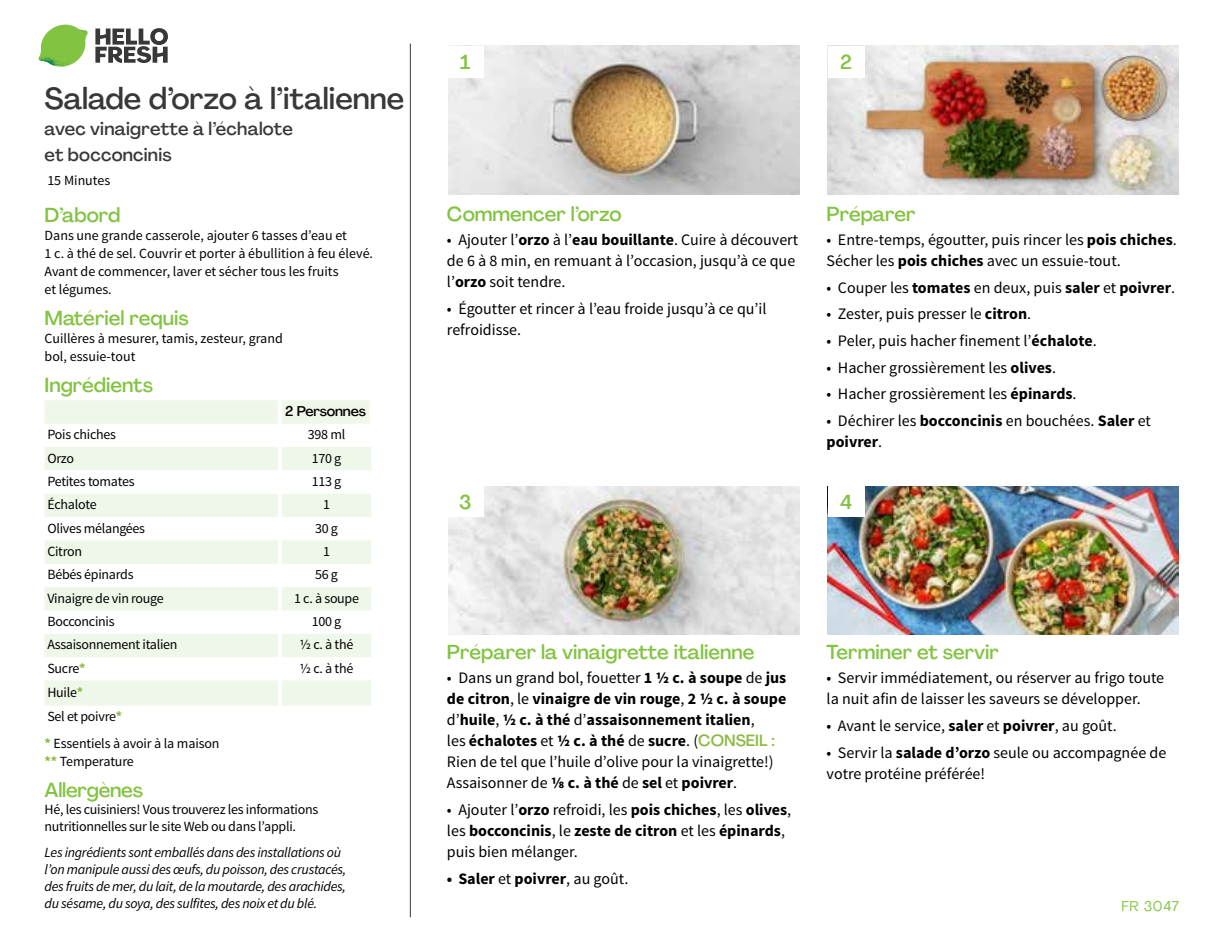
<style>
.page{position:relative;width:1224px;height:936px;background:#fff}
.page>*{position:absolute;margin:0;border:0;box-sizing:border-box;transform-origin:0 0}
.t1{font:500 30px "Agrandir";color:#383839}
.t2{font:500 20px "Agrandir";color:#82c341}
.t3{font:500 18px/26px "Agrandir";letter-spacing:.01em;color:#383839}
.t4{font:16px/21px "Source Sans Pro";color:#000}
.t5{font:700 16px/21px "Source Sans Pro";color:#000}
.t6{font:14px/24.2px "Source Sans Pro";letter-spacing:-.02em;color:#000}
.t7{font:14px/18px "Source Sans Pro";color:#000}
.t8{font:italic 14px/17px "Source Sans Pro";letter-spacing:-.02em;color:#000}
.t9{font:500 14px "Agrandir";letter-spacing:-.01em;color:#000}
.t10{font:14px "Agrandir";letter-spacing:.05em;color:#82c341}
.s1{font-weight:700;color:#8cba42}
.s2{font-weight:700}
.s3{font-weight:400}
.s4{font-family:"Agrandir";font-weight:500;color:#8cba42}
</style>
<div class="page">
<svg style="left:95px;top:28px;width:73px;height:35px"></svg>
<svg style="left:42px;top:25px;width:44px;height:28px"></svg>
<img style="left:65px;top:25px;width:23px;height:18px">
<img style="left:41px;top:40px;width:42px;height:8px">
<img style="left:39px;top:43px;width:43px;height:24px">
<img style="left:64px;top:48px;width:19px;height:18px">
<hr style="left:410px;top:44px;width:1px;height:873px;background:#383839">
<img style="left:448px;top:46px;width:351px;height:149px">
<img style="left:448px;top:486px;width:351px;height:148px">
<img style="left:828px;top:46px;width:351px;height:149px">
<img style="left:828px;top:486px;width:351px;height:148px">
<div style="left:447px;top:46px;width:37px;height:32px;background:#fff"></div>
<div style="left:447px;top:486px;width:37px;height:31px;background:#fff"></div>
<div style="left:828px;top:46px;width:36px;height:32px;background:#fff"></div>
<div style="left:828px;top:486px;width:36px;height:31px;background:#fff"></div>
<svg style="left:45px;top:400px;width:326px;height:306px;fill:#eff7e8"></svg>
<hr style="left:278px;top:400px;width:4px;height:24px;background:#fff">
<hr style="left:369px;top:400px;width:4px;height:24px;background:#fff">
<hr style="left:278px;top:424px;width:4px;height:23px;background:#fff">
<hr style="left:278px;top:447px;width:4px;height:23px;background:#fff">
<hr style="left:278px;top:470px;width:4px;height:24px;background:#fff">
<hr style="left:278px;top:494px;width:4px;height:23px;background:#fff">
<hr style="left:278px;top:517px;width:4px;height:23px;background:#fff">
<hr style="left:278px;top:540px;width:4px;height:24px;background:#fff">
<hr style="left:278px;top:564px;width:4px;height:23px;background:#fff">
<hr style="left:278px;top:587px;width:4px;height:23px;background:#fff">
<hr style="left:278px;top:610px;width:4px;height:24px;background:#fff">
<hr style="left:278px;top:634px;width:4px;height:23px;background:#fff">
<hr style="left:278px;top:657px;width:4px;height:23px;background:#fff">
<hr style="left:278px;top:680px;width:4px;height:26px;background:#fff">
<h1 class="t1" style="left:45px;top:80px;width:361px">Salade d’orzo à l’italienne</h1>
<p class="t3" style="left:45px;top:116px;width:250px">avec vinaigrette à l’échalote et bocconcinis</p>
<p class="t7" style="left:47px;top:172px;width:64px">15 Minutes</p>
<p class="t2" style="left:45px;top:203px;width:77px">D’abord</p>
<p class="t7" style="left:45px;top:227px;width:330px">Dans une grande casserole, ajouter 6 tasses d’eau et<br>1 c. à thé de sel. Couvrir et porter à ébullition à feu élevé.<br>Avant de commencer, laver et sécher tous les fruits<br>et légumes.</p>
<p class="t2" style="left:45px;top:306px;width:146px">Matériel requis</p>
<p class="t7" style="left:45px;top:330px;width:240px">Cuillères à mesurer, tamis, zesteur, grand bol, essuie-tout</p>
<p class="t2" style="left:45px;top:373px;width:110px">Ingrédients</p>
<p class="t9" style="left:285px;top:403px;width:82px">2 Personnes</p>
<p class="t6" style="left:47px;top:423px;width:70px">Pois chiches</p>
<p class="t6" style="left:308px;top:423px;width:39px">398 ml</p>
<p class="t6" style="left:47px;top:446px;width:28px">Orzo</p>
<p class="t6" style="left:312px;top:446px;width:31px">170 g</p>
<p class="t6" style="left:47px;top:470px;width:89px">Petites tomates</p>
<p class="t6" style="left:312px;top:470px;width:31px">113 g</p>
<p class="t6" style="left:47px;top:493px;width:51px">Échalote</p>
<p class="t6" style="left:323px;top:493px;width:8px">1</p>
<p class="t6" style="left:47px;top:516px;width:99px">Olives mélangées</p>
<p class="t6" style="left:315px;top:516px;width:24px">30 g</p>
<p class="t6" style="left:47px;top:540px;width:36px">Citron</p>
<p class="t6" style="left:323px;top:540px;width:8px">1</p>
<p class="t6" style="left:47px;top:563px;width:88px">Bébés épinards</p>
<p class="t6" style="left:315px;top:563px;width:24px">56 g</p>
<p class="t6" style="left:47px;top:586px;width:118px">Vinaigre de vin rouge</p>
<p class="t6" style="left:294px;top:586px;width:67px">1 c. à soupe</p>
<p class="t6" style="left:47px;top:610px;width:69px">Bocconcinis</p>
<p class="t6" style="left:312px;top:610px;width:31px">100 g</p>
<p class="t6" style="left:47px;top:633px;width:132px">Assaisonnement italien</p>
<p class="t6" style="left:300px;top:633px;width:55px">½ c. à thé</p>
<p class="t6" style="left:47px;top:656px;width:40px">Sucre<span class="s1">*</span></p>
<p class="t6" style="left:300px;top:656px;width:55px">½ c. à thé</p>
<p class="t6" style="left:47px;top:681px;width:76px">Huile<span class="s1">*<br></span>Sel et poivre<span class="s1">*</span></p>
<p class="t6" style="left:45px;top:734px;width:176px;line-height:18px"><span class="s1">*</span> Essentiels à avoir à la maison <span class="s1">**</span> Temperature</p>
<p class="t2" style="left:45px;top:778px;width:100px">Allergènes</p>
<p class="t6" style="left:45px;top:801px;width:275px;line-height:17px">Hé, les cuisiniers! Vous trouverez les informations nutritionnelles sur le site Web ou dans l’appli.</p>
<p class="t8" style="left:45px;top:844px;width:303px">Les ingrédients sont emballés dans des installations où l’on manipule aussi des œufs, du poisson, des crustacés, des fruits de mer, du lait, de la moutarde, des arachides, du sésame, du soya, des sulfites, des noix et du blé.</p>
<p class="t2" style="left:460px;top:50px;width:12px">1</p>
<p class="t2" style="left:840px;top:50px;width:13px">2</p>
<p class="t2" style="left:447px;top:201px;width:176px">Commencer l’orzo</p>
<p class="t4" style="left:447px;top:229px;width:353px">• Ajouter l’<span class="s2">orzo</span> à l’<span class="s2">eau bouillante</span>. Cuire à découvert de 6 à 8 min, en remuant à l’occasion, jusqu’à ce que l’<span class="s2">orzo</span> soit tendre.</p>
<p class="t4" style="left:447px;top:298px;width:321px">• Égoutter et rincer à l’eau froide jusqu’à ce qu’il refroidisse.</p>
<p class="t2" style="left:459px;top:490px;width:14px">3</p>
<p class="t2" style="left:827px;top:201px;width:91px">Préparer</p>
<p class="t4" style="left:827px;top:229px;width:352px">• Entre-temps, égoutter, puis rincer les <span class="s2">pois chiches</span>.<br>Sécher les <span class="s2">pois chiches</span> avec un essuie-tout.</p>
<p class="t4" style="left:827px;top:277px;width:350px">• Couper les <span class="s2">tomates</span> en deux, puis <span class="s2">saler</span> et <span class="s2">poivrer</span>.</p>
<p class="t4" style="left:827px;top:304px;width:206px">• Zester, puis presser le <span class="s2">citron</span>.</p>
<p class="t4" style="left:827px;top:330px;width:272px">• Peler, puis hacher finement l’<span class="s2">échalote</span>.</p>
<p class="t4" style="left:827px;top:357px;width:231px">• Hacher grossièrement les <span class="s2">olives</span>.</p>
<p class="t4" style="left:827px;top:384px;width:251px">• Hacher grossièrement les <span class="s2">épinards</span>.</p>
<p class="t4" style="left:827px;top:410px;width:326px">• Déchirer les <span class="s2">bocconcinis</span> en bouchées. <span class="s2">Saler</span> et <span class="s2">poivrer</span>.</p>
<p class="t2" style="left:840px;top:490px;width:14px">4</p>
<p class="t2" style="left:447px;top:640px;width:309px">Préparer la vinaigrette italienne</p>
<p class="t5" style="left:447px;top:668px;width:341px"><span class="s3">• Dans un grand bol, fouetter</span> 1 1/2 c. à soupe <span class="s3">de</span> jus de citron<span class="s3">, le</span> vinaigre de vin rouge<span class="s3">,</span> 2 1/2 c. à soupe <span class="s3">d’</span>huile<span class="s3">,</span> 1/2 c. à thé <span class="s3">d’</span>assaisonnement italien<span class="s3">,<br>les</span> échalotes <span class="s3">et</span> 1/2 c. à thé <span class="s3">de</span> sucre<span class="s3">. (</span><span class="s4">CONSEIL :<br></span><span class="s3">Rien de tel que l’huile d’olive pour la vinaigrette!)<br>Assaisonner de</span> 1/8 c. à thé <span class="s3">de</span> sel <span class="s3">et</span> poivrer<span class="s3">.</span></p>
<p class="t4" style="left:447px;top:799px;width:346px">• Ajouter l’<span class="s2">orzo</span> refroidi, les <span class="s2">pois chiches</span>, les <span class="s2">olives</span>, les <span class="s2">bocconcinis</span>, le <span class="s2">zeste de citron</span> et les <span class="s2">épinards</span>, puis bien mélanger.</p>
<p class="t5" style="left:447px;top:868px;width:183px">• Saler <span class="s3">et</span> poivrer<span class="s3">, au goût.</span></p>
<p class="t2" style="left:827px;top:640px;width:174px">Terminer et servir</p>
<p class="t4" style="left:827px;top:668px;width:339px">• Servir immédiatement, ou réserver au frigo toute la nuit afin de laisser les saveurs se développer.</p>
<p class="t4" style="left:827px;top:715px;width:292px">• Avant le service, <span class="s2">saler</span> et <span class="s2">poivrer</span>, au goût.</p>
<p class="t4" style="left:827px;top:742px;width:341px">• Servir la <span class="s2">salade d’orzo</span> seule ou accompagnée de votre protéine préférée!</p>
<p class="t10" style="left:1121px;top:897px;width:59px">FR 3047</p>
</div>
